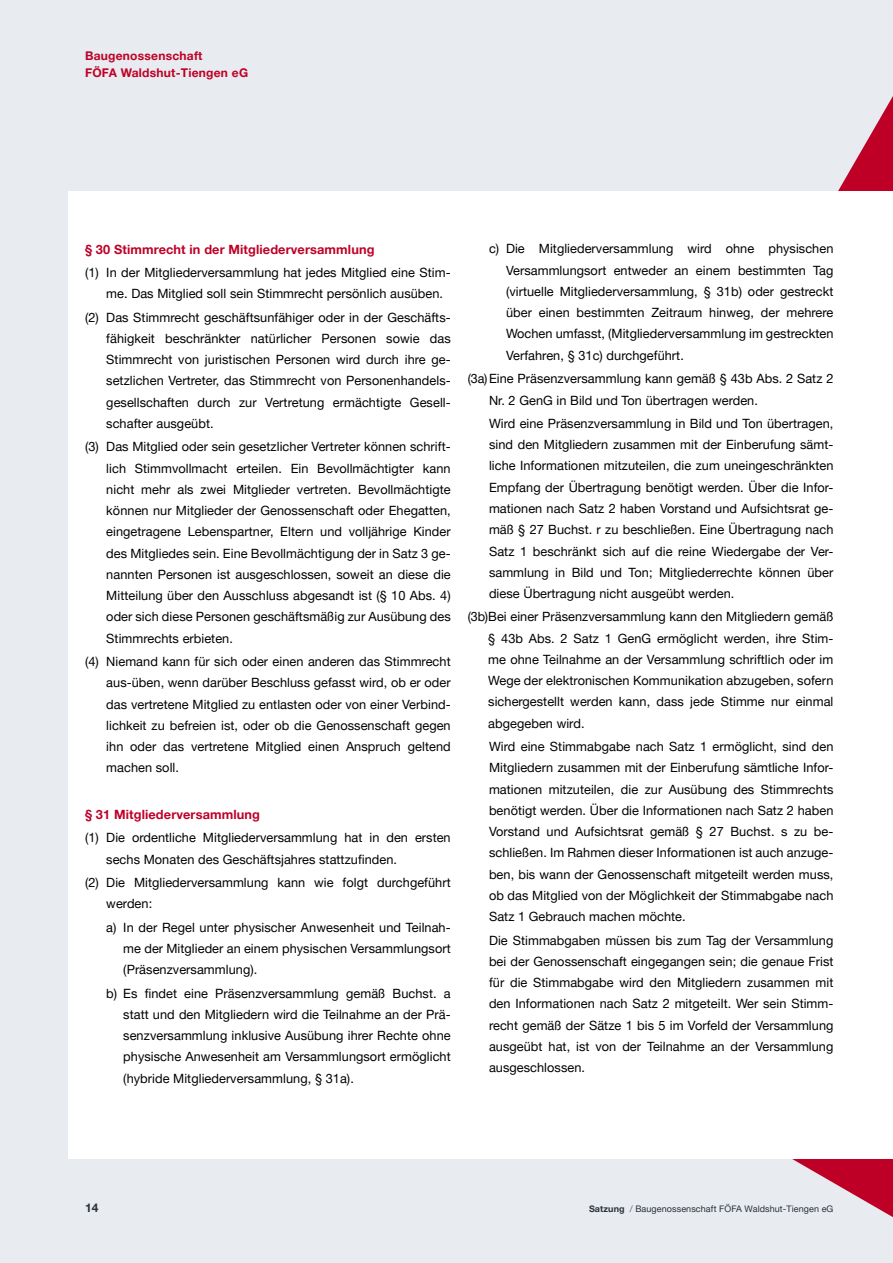
<style>
.page{position:relative;width:893px;height:1263px;background:#e8ebef}
.page>*{position:absolute;margin:0;border:0;box-sizing:border-box;transform-origin:0 0}
.t1{font:12.75px/21.3px "Helvetica Neue LT Pro";letter-spacing:.005em;color:#000;text-align:justify}
.t2{font:700 12.75px "Helvetica Neue LT Pro";letter-spacing:.01em;color:#be0027}
.t3{font:700 12px/17px "Helvetica Neue LT Pro";letter-spacing:.02em;color:#be0027}
.t4{font:700 12px "Helvetica Neue LT Pro";color:#2a3137}
.t5{font:9px "Helvetica Neue LT Pro";letter-spacing:.01em;color:#2a3137}
.t6{font:700 9px "Helvetica Neue LT Pro";letter-spacing:.01em;color:#2a3137}
.s1{font-weight:300}
.s2{font-weight:700}
</style>
<div class="page">
<svg style="left:838px;top:96px;width:55px;height:95px"></svg>
<svg style="left:792px;top:1159px;width:101px;height:58px"></svg>
<div style="left:68px;top:191px;width:825px;height:968px;background:#fff"></div>
<p class="t3" style="left:85px;top:47px;width:165px">Baugenossenschaft<br>FÖFA Waldshut-Tiengen eG</p>
<p class="t2" style="left:85px;top:241px;width:291px">§ 30 Stimmrecht in der Mitgliederversammlung</p>
<p class="t1" style="left:106px;top:261px;width:346px;text-indent:-21px">(1) In der Mitgliederversammlung hat jedes Mitglied eine Stim&shy;me. Das Mitglied soll sein Stimmrecht persönlich ausüben.</p>
<p class="t1" style="left:106px;top:306px;width:346px;text-indent:-21px">(2) Das Stimmrecht geschäftsunfähiger oder in der Geschäfts&shy;fähigkeit beschränkter natürlicher Personen sowie das Stimmrecht von juristischen Personen wird durch ihre ge&shy;setzlichen Vertreter, das Stimmrecht von Personenhandels&shy;gesellschaften durch zur Vertretung ermächtigte Gesell&shy;schafter ausgeübt.</p>
<p class="t1" style="left:106px;top:436px;width:346px;text-indent:-21px">(3) Das Mitglied oder sein gesetzlicher Vertreter können schrift&shy;lich Stimmvollmacht erteilen. Ein Bevollmächtigter kann nicht mehr als zwei Mitglieder vertreten. Bevollmächtigte können nur Mitglieder der Genossenschaft oder Ehegatten, eingetragene Lebenspartner, Eltern und volljährige Kinder des Mitgliedes sein. Eine Bevollmächtigung der in Satz 3 ge&shy;nannten Personen ist ausgeschlossen, soweit an diese die Mitteilung über den Ausschluss abgesandt ist (§ 10 Abs. 4) oder sich diese Personen geschäftsmäßig zur Ausübung des Stimmrechts erbieten.</p>
<p class="t1" style="left:106px;top:650px;width:346px;text-indent:-21px">(4) Niemand kann für sich oder einen anderen das Stimmrecht aus-üben, wenn darüber Beschluss gefasst wird, ob er oder das vertretene Mitglied zu entlasten oder von einer Verbind&shy;lichkeit zu befreien ist, oder ob die Genossenschaft gegen ihn oder das vertretene Mitglied einen Anspruch geltend machen soll.</p>
<p class="t2" style="left:85px;top:807px;width:177px">§ 31 Mitgliederversammlung</p>
<p class="t1" style="left:106px;top:827px;width:346px;text-indent:-21px">(1) Die ordentliche Mitgliederversammlung hat in den ersten sechs Monaten des Geschäftsjahres stattzufinden.</p>
<p class="t1" style="left:106px;top:872px;width:346px;text-indent:-21px">(2) Die Mitgliederversammlung kann wie folgt durchgeführt werden:</p>
<p class="t1" style="left:123px;top:916px;width:329px;text-indent:-17px">a) In der Regel unter physischer Anwesenheit und Teilnah&shy;me der Mitglieder an einem physischen Versammlungsort (Präsenzversammlung).</p>
<p class="t1" style="left:123px;top:982px;width:329px;text-indent:-17px">b) Es findet eine Präsenzversammlung gemäß Buchst. a statt und den Mitgliedern wird die Teilnahme an der Prä&shy;senzversammlung inklusive Ausübung ihrer Rechte ohne physische Anwesenheit am Versammlungsort ermöglicht (hybride Mitgliederversammlung, § 31a).</p>
<p class="t1" style="left:506px;top:238px;width:329px;text-indent:-17px">c) Die Mitgliederversammlung wird ohne physischen Versammlungsort entweder an einem bestimmten Tag (virtuelle Mitgliederversammlung, § 31b) oder gestreckt über einen bestimmten Zeitraum hinweg, der mehrere Wochen umfasst, (Mitgliederversammlung im gestreckten Verfahren, § 31c) durchgeführt.</p>
<p class="t1" style="left:489px;top:368px;width:346px;text-indent:-21px">(3a)Eine Präsenzversammlung kann gemäß § 43b Abs. 2 Satz 2<br>Nr. 2 GenG in Bild und Ton übertragen werden.</p>
<p class="t1" style="left:489px;top:412px;width:346px">Wird eine Präsenzversammlung in Bild und Ton übertragen, sind den Mitgliedern zusammen mit der Einberufung sämt&shy;liche Informationen mitzuteilen, die zum uneingeschränkten Empfang der Übertragung benötigt werden. Über die Infor&shy;mationen nach Satz 2 haben Vorstand und Aufsichtsrat ge&shy;mäß § 27 Buchst. r zu beschließen. Eine Übertragung nach Satz 1 beschränkt sich auf die reine Wiedergabe der Ver&shy;sammlung in Bild und Ton; Mitgliederrechte können über diese Übertragung nicht ausgeübt werden.</p>
<p class="t1" style="left:488px;top:606px;width:347px;text-indent:-21px">(3b)Bei einer Präsenzversammlung kann den Mitgliedern gemäß § 43b Abs. 2 Satz 1 GenG ermöglicht werden, ihre Stim&shy;me ohne Teilnahme an der Versammlung schriftlich oder im Wege der elektronischen Kommunikation abzugeben, sofern sichergestellt werden kann, dass jede Stimme nur einmal abgegeben wird.</p>
<p class="t1" style="left:489px;top:736px;width:346px">Wird eine Stimmabgabe nach Satz 1 ermöglicht, sind den Mitgliedern zusammen mit der Einberufung sämtliche Infor&shy;mationen mitzuteilen, die zur Ausübung des Stimmrechts benötigt werden. Über die Informationen nach Satz 2 haben Vorstand und Aufsichtsrat gemäß § 27 Buchst. s zu be&shy;schließen. Im Rahmen dieser Informationen ist auch anzuge&shy;ben, bis wann der Genossenschaft mitgeteilt werden muss, ob das Mitglied von der Möglichkeit der Stimmabgabe nach Satz 1 Gebrauch machen möchte.</p>
<p class="t1" style="left:489px;top:929px;width:346px">Die Stimmabgaben müssen bis zum Tag der Versammlung bei der Genossenschaft eingegangen sein; die genaue Frist für die Stimmabgabe wird den Mitgliedern zusammen mit den Informationen nach Satz 2 mitgeteilt. Wer sein Stimm&shy;recht gemäß der Sätze 1 bis 5 im Vorfeld der Versammlung ausgeübt hat, ist von der Teilnahme an der Versammlung ausgeschlossen.</p>
<p class="t4" style="left:85px;top:1200px;width:15px">14</p>
<p class="t6" style="left:586px;top:1203px;width:45px">Satzung <span class="s1">/</span></p>
<p class="t5" style="left:589px;top:1203px;width:246px"><span class="s2">Satzung</span> <span class="s1">/</span> Baugenossenschaft FÖFA Waldshut-Tiengen eG</p>
</div>
